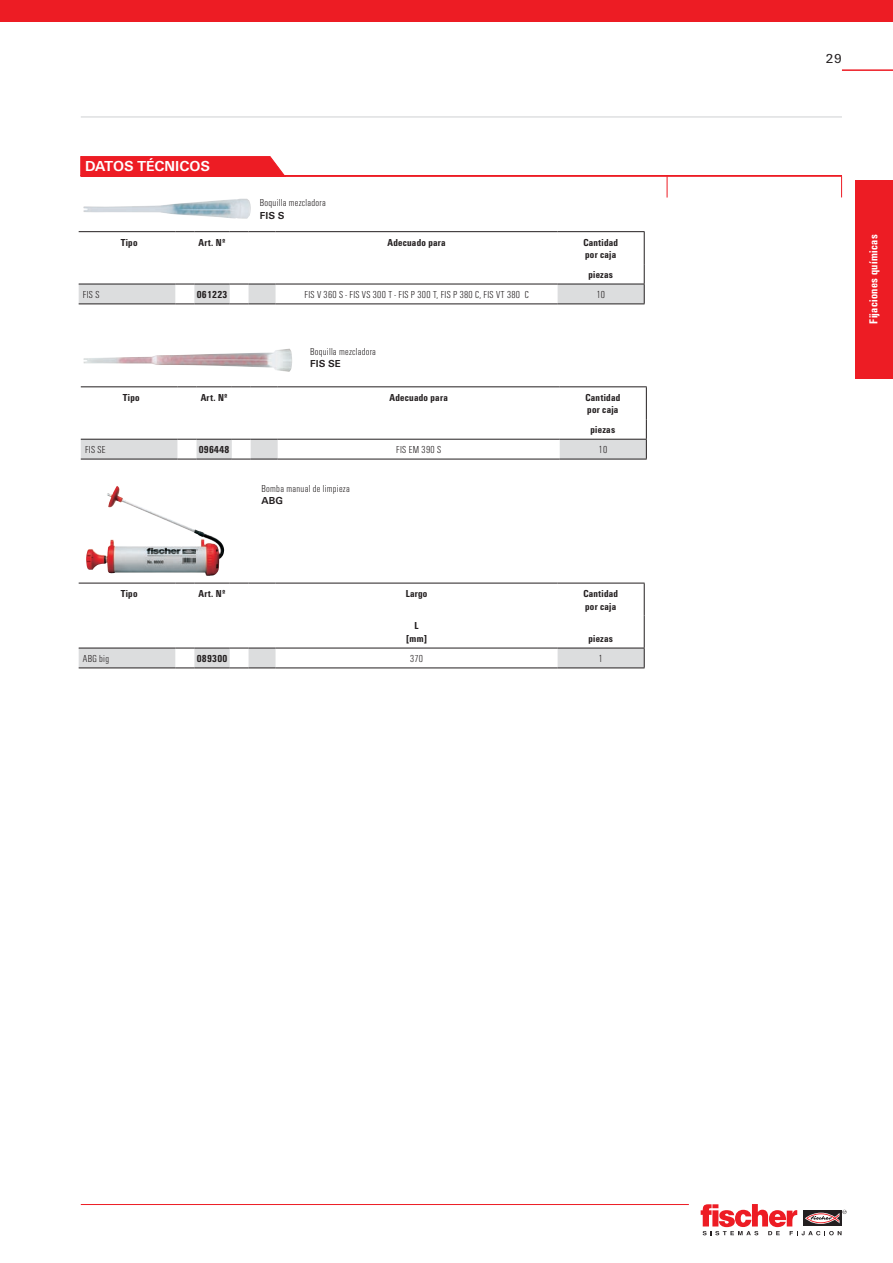
<style>
.page{position:relative;width:893px;height:1263px;background:#fff}
.page>*{position:absolute;margin:0;border:0;box-sizing:border-box;transform-origin:0 0}
.t1{font:700 15px "Fi We";color:#fff}
.t2{font:13.5px "Fi We";color:#231f20}
.t3{font:700 condensed 12px "Fi We";letter-spacing:.03em;color:#fff}
.t4{font:700 condensed 10.5px/12.6px "Fi We";letter-spacing:.025em;color:#231f20}
.t5{font:300 condensed 10.5px "Fi We";letter-spacing:.025em;color:#231f20}
.t6{font:700 10.5px "Fi We";color:#231f20}
</style>
<div class="page">
<div style="left:0;top:0;width:893px;height:21px;background:#ed1c24"></div>
<hr style="left:81px;top:116px;width:761px;height:2px;background:#dee0e1">
<hr style="left:842px;top:69px;width:51px;height:2px;background:#ed1c24">
<div style="left:856px;top:180px;width:37px;height:198px;background:#ed1c24"></div>
<svg style="left:80px;top:156px;width:763px;height:42px"></svg>
<svg style="left:79px;top:285px;width:565px;height:382px"></svg>
<hr style="left:644px;top:232px;width:1px;height:32px;background:#231f20">
<hr style="left:644px;top:583px;width:1px;height:32px;background:#231f20">
<hr style="left:79px;top:284px;width:96px;height:1px;background:#231f20">
<svg style="left:175px;top:284px;width:19px;height:1px"></svg>
<hr style="left:194px;top:284px;width:36px;height:1px;background:#231f20">
<svg style="left:230px;top:284px;width:46px;height:1px"></svg>
<hr style="left:276px;top:284px;width:282px;height:1px;background:#231f20">
<hr style="left:558px;top:284px;width:87px;height:1px;background:#231f20">
<svg style="left:644px;top:264px;width:1px;height:39px"></svg>
<hr style="left:79px;top:303px;width:96px;height:1px;background:#231f20">
<svg style="left:175px;top:303px;width:19px;height:1px"></svg>
<hr style="left:194px;top:303px;width:36px;height:1px;background:#231f20">
<svg style="left:230px;top:303px;width:46px;height:1px"></svg>
<hr style="left:276px;top:303px;width:282px;height:1px;background:#231f20">
<hr style="left:558px;top:303px;width:87px;height:1px;background:#231f20">
<hr style="left:644px;top:615px;width:1px;height:33px;background:#231f20">
<hr style="left:79px;top:648px;width:96px;height:1px;background:#231f20">
<svg style="left:175px;top:648px;width:19px;height:1px"></svg>
<hr style="left:194px;top:648px;width:36px;height:1px;background:#231f20">
<svg style="left:230px;top:648px;width:46px;height:1px"></svg>
<hr style="left:276px;top:648px;width:282px;height:1px;background:#231f20">
<hr style="left:558px;top:648px;width:87px;height:1px;background:#231f20">
<svg style="left:644px;top:648px;width:1px;height:19px"></svg>
<hr style="left:79px;top:667px;width:96px;height:1px;background:#231f20">
<svg style="left:175px;top:667px;width:19px;height:1px"></svg>
<hr style="left:194px;top:667px;width:36px;height:1px;background:#231f20">
<svg style="left:230px;top:667px;width:46px;height:1px"></svg>
<hr style="left:276px;top:667px;width:282px;height:1px;background:#231f20">
<hr style="left:558px;top:667px;width:87px;height:1px;background:#231f20">
<hr style="left:79px;top:231px;width:96px;height:1px;background:#231f20">
<svg style="left:175px;top:231px;width:19px;height:1px"></svg>
<hr style="left:194px;top:231px;width:36px;height:1px;background:#231f20">
<svg style="left:230px;top:231px;width:46px;height:1px"></svg>
<hr style="left:276px;top:231px;width:282px;height:1px;background:#231f20">
<hr style="left:558px;top:231px;width:87px;height:1px;background:#231f20">
<hr style="left:79px;top:583px;width:96px;height:1px;background:#231f20">
<svg style="left:175px;top:583px;width:19px;height:1px"></svg>
<hr style="left:194px;top:583px;width:36px;height:1px;background:#231f20">
<svg style="left:230px;top:583px;width:46px;height:1px"></svg>
<hr style="left:276px;top:583px;width:282px;height:1px;background:#231f20">
<hr style="left:558px;top:583px;width:87px;height:1px;background:#231f20">
<img style="left:83px;top:198px;width:168px;height:21px">
<img style="left:83px;top:349px;width:209px;height:23px">
<hr style="left:646px;top:387px;width:1px;height:32px;background:#231f20">
<svg style="left:81px;top:419px;width:566px;height:41px"></svg>
<hr style="left:278px;top:459px;width:282px;height:1px;background:#231f20">
<hr style="left:560px;top:459px;width:87px;height:1px;background:#231f20">
<hr style="left:81px;top:386px;width:96px;height:1px;background:#231f20">
<svg style="left:177px;top:386px;width:20px;height:1px"></svg>
<hr style="left:197px;top:386px;width:35px;height:1px;background:#231f20">
<svg style="left:232px;top:386px;width:46px;height:1px"></svg>
<hr style="left:278px;top:386px;width:282px;height:1px;background:#231f20">
<hr style="left:560px;top:386px;width:87px;height:1px;background:#231f20">
<img style="left:86px;top:487px;width:134px;height:81px">
<hr style="left:81px;top:1204px;width:608px;height:1px;background:#ed1c24">
<svg style="left:701px;top:1204px;width:146px;height:31px"></svg>
<h1 class="t1" style="left:85px;top:158px;width:11px">DAT</h1>
<h1 class="t1" style="left:113px;top:158px;width:99px">OS TÉCNICOS</h1>
<p class="t5" style="left:260px;top:197px;width:67px">Boquilla mezcladora</p>
<p class="t6" style="left:260px;top:210px;width:25px">FIS S</p>
<p class="t4" style="left:121px;top:236px;width:18px">Tipo</p>
<p class="t4" style="left:199px;top:236px;width:28px">Art. Nº</p>
<p class="t4" style="left:387px;top:236px;width:60px">Adecuado para</p>
<p class="t4" style="left:583px;top:236px;width:36px">Cantidad por caja</p>
<p class="t4" style="left:588px;top:268px;width:26px">piezas</p>
<p class="t5" style="left:83px;top:289px;width:18px">FIS S</p>
<p class="t4" style="left:197px;top:288px;width:32px">061223</p>
<p class="t5" style="left:305px;top:289px;width:225px">FIS V 360 S - FIS VS 300 T - FIS P 300 T, FIS P 380 C, FIS VT 380 C</p>
<p class="t5" style="left:596px;top:289px;width:10px">10</p>
<p class="t5" style="left:310px;top:345px;width:67px">Boquilla mezcladora</p>
<p class="t6" style="left:310px;top:358px;width:32px">FIS SE</p>
<p class="t4" style="left:123px;top:391px;width:18px">Tipo</p>
<p class="t4" style="left:201px;top:391px;width:28px">Art. Nº</p>
<p class="t4" style="left:389px;top:391px;width:60px">Adecuado para</p>
<p class="t4" style="left:585px;top:391px;width:36px">Cantidad por caja</p>
<p class="t4" style="left:591px;top:423px;width:26px">piezas</p>
<p class="t5" style="left:85px;top:444px;width:22px">FIS SE</p>
<p class="t4" style="left:199px;top:443px;width:32px">096448</p>
<p class="t5" style="left:396px;top:444px;width:46px">FIS EM 390 S</p>
<p class="t5" style="left:598px;top:444px;width:10px">10</p>
<p class="t5" style="left:262px;top:482px;width:90px">Bomba manual de limpieza</p>
<p class="t6" style="left:262px;top:495px;width:22px">ABG</p>
<p class="t4" style="left:121px;top:587px;width:18px">Tipo</p>
<p class="t4" style="left:199px;top:587px;width:28px">Art. Nº</p>
<p class="t4" style="left:406px;top:587px;width:23px">Largo</p>
<p class="t4" style="left:583px;top:587px;width:36px">Cantidad por caja</p>
<p class="t4" style="left:406px;top:620px;width:22px;text-align:center">L [mm]</p>
<p class="t4" style="left:588px;top:632px;width:26px">piezas</p>
<p class="t5" style="left:83px;top:653px;width:28px">ABG big</p>
<p class="t4" style="left:197px;top:652px;width:32px">089300</p>
<p class="t5" style="left:410px;top:653px;width:15px">370</p>
<p class="t5" style="left:599px;top:653px;width:6px">1</p>
<p class="t2" style="left:825px;top:51px;width:18px">29</p>
<p class="t3" style="left:867px;top:324px;width:91px;rotate:-90deg">Fijaciones químicas</p>
</div>
